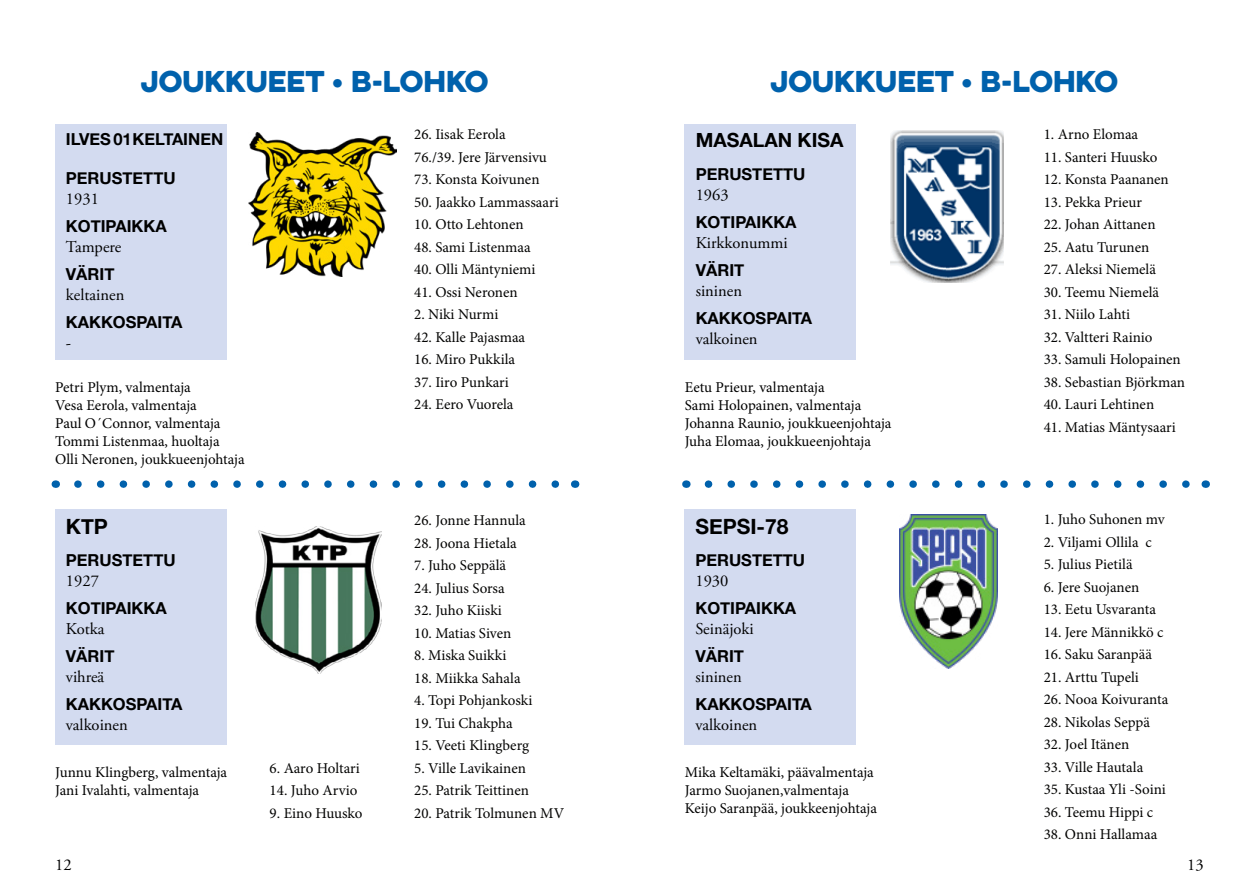
<style>
.page{position:relative;width:1259px;height:893px;background:#fff}
.page>*{position:absolute;margin:0;border:0;box-sizing:border-box;transform-origin:0 0}
.t1{font:27px "Eveleth Clean";color:#0061ac}
.t2{font:700 21px "Helvetica Neue";color:#000}
.t3{font:700 19.5px "Helvetica Neue";color:#000}
.t4{font:700 16.5px "Helvetica Neue";color:#000}
.t5{font:16.5px "Adobe Garamond Pro";color:#000}
.t6{font:15px/22.5px "Minion Pro";color:#030302}
.t7{font:15px/18px "Minion Pro";color:#000}
</style>
<div class="page">
<div style="left:55px;top:124px;width:171px;height:236px;background:#d3dbf0"></div>
<div style="left:55px;top:509px;width:171px;height:235px;background:#d3dbf0"></div>
<div style="left:685px;top:509px;width:171px;height:235px;background:#d3dbf0"></div>
<div style="left:685px;top:124px;width:171px;height:236px;background:#d3dbf0"></div>
<svg style="left:78px;top:480px;width:482px;height:8px"></svg>
<svg style="left:708px;top:480px;width:482px;height:8px"></svg>
<img style="left:255px;top:526px;width:127px;height:147px">
<img style="left:890px;top:130px;width:114px;height:153px">
<img style="left:899px;top:514px;width:98px;height:154px">
<img style="left:248px;top:133px;width:148px;height:144px">
<h1 class="t1" style="left:141px;top:60px;width:349px">JOUKKUEET • B-LOHKO</h1>
<h1 class="t1" style="left:770px;top:60px;width:349px">JOUKKUEET • B-LOHKO</h1>
<p class="t4" style="left:66px;top:128px;width:159px">ILVES01KELTAINEN</p>
<p class="t4" style="left:66px;top:168px;width:111px">PERUSTETTU</p>
<p class="t5" style="left:66px;top:189px;width:34px">1931</p>
<p class="t4" style="left:66px;top:216px;width:102px">KOTIPAIKKA</p>
<p class="t5" style="left:66px;top:237px;width:57px">Tampere</p>
<p class="t4" style="left:66px;top:264px;width:50px">VÄRIT</p>
<p class="t5" style="left:66px;top:285px;width:60px">keltainen</p>
<p class="t4" style="left:66px;top:312px;width:118px">KAKKOSPAITA</p>
<p class="t5" style="left:66px;top:333px;width:7px">-</p>
<p class="t7" style="left:55px;top:378px;width:191px">Petri Plym, valmentaja<br>Vesa Eerola, valmentaja<br>Paul O´Connor, valmentaja<br>Tommi Listenmaa, huoltaja<br>Olli Neronen, joukkueenjohtaja</p>
<p class="t6" style="left:414px;top:123px;width:134px">26. Iisak Eerola<br>76./39. Jere Järvensivu</p>
<p class="t6" style="left:414px;top:168px;width:127px">73. Konsta Koivunen</p>
<p class="t6" style="left:414px;top:191px;width:146px">50. Jaakko Lammassaari</p>
<p class="t6" style="left:414px;top:213px;width:111px">10. Otto Lehtonen</p>
<p class="t6" style="left:414px;top:236px;width:118px">48. Sami Listenmaa</p>
<p class="t6" style="left:414px;top:258px;width:123px">40. Olli Mäntyniemi</p>
<p class="t6" style="left:414px;top:281px;width:105px">41. Ossi Neronen</p>
<p class="t6" style="left:414px;top:303px;width:86px">2. Niki Nurmi</p>
<p class="t6" style="left:414px;top:326px;width:113px">42. Kalle Pajasmaa</p>
<p class="t6" style="left:414px;top:348px;width:103px">16. Miro Pukkila</p>
<p class="t6" style="left:414px;top:371px;width:96px">37. Iiro Punkari</p>
<p class="t6" style="left:414px;top:393px;width:101px">24. Eero Vuorela</p>
<h3 class="t3" style="left:696px;top:128px;width:149px">MASALAN KISA</h3>
<p class="t4" style="left:696px;top:164px;width:111px">PERUSTETTU</p>
<p class="t5" style="left:696px;top:185px;width:34px">1963</p>
<p class="t4" style="left:696px;top:212px;width:102px">KOTIPAIKKA</p>
<p class="t5" style="left:696px;top:233px;width:94px">Kirkkonummi</p>
<p class="t4" style="left:696px;top:260px;width:50px">VÄRIT</p>
<p class="t5" style="left:696px;top:281px;width:48px">sininen</p>
<p class="t4" style="left:696px;top:308px;width:118px">KAKKOSPAITA</p>
<p class="t5" style="left:696px;top:329px;width:63px">valkoinen</p>
<p class="t7" style="left:685px;top:378px;width:208px">Eetu Prieur, valmentaja<br>Sami Holopainen, valmentaja<br>Johanna Raunio, joukkueenjohtaja<br>Juha Elomaa, joukkueenjohtaja</p>
<p class="t6" style="left:414px;top:509px;width:113px">26. Jonne Hannula</p>
<p class="t6" style="left:414px;top:532px;width:104px">28. Joona Hietala</p>
<p class="t6" style="left:414px;top:554px;width:93px">7. Juho Seppälä</p>
<p class="t6" style="left:414px;top:577px;width:92px">24. Julius Sorsa</p>
<p class="t6" style="left:414px;top:599px;width:89px">32. Juho Kiiski</p>
<p class="t6" style="left:414px;top:622px;width:99px">10. Matias Siven</p>
<p class="t6" style="left:414px;top:644px;width:94px">8. Miska Suikki</p>
<p class="t6" style="left:414px;top:667px;width:108px">18. Miikka Sahala</p>
<p class="t6" style="left:414px;top:689px;width:120px">4. Topi Pohjankoski</p>
<p class="t6" style="left:414px;top:712px;width:100px">19. Tui Chakpha</p>
<p class="t6" style="left:414px;top:734px;width:116px">15. Veeti Klingberg</p>
<p class="t6" style="left:414px;top:757px;width:113px">5. Ville Lavikainen</p>
<p class="t6" style="left:414px;top:779px;width:116px">25. Patrik Teittinen</p>
<p class="t6" style="left:414px;top:802px;width:152px">20. Patrik Tolmunen MV</p>
<h2 class="t2" style="left:695px;top:513px;width:94px">SEPSI-78</h2>
<p class="t4" style="left:695px;top:550px;width:111px">PERUSTETTU</p>
<p class="t5" style="left:695px;top:571px;width:34px">1930</p>
<p class="t4" style="left:695px;top:598px;width:102px">KOTIPAIKKA</p>
<p class="t5" style="left:695px;top:619px;width:60px">Seinäjoki</p>
<p class="t4" style="left:695px;top:646px;width:50px">VÄRIT</p>
<p class="t5" style="left:695px;top:667px;width:48px">sininen</p>
<p class="t4" style="left:695px;top:694px;width:118px">KAKKOSPAITA</p>
<p class="t5" style="left:695px;top:715px;width:63px">valkoinen</p>
<h2 class="t2" style="left:66px;top:513px;width:43px">KTP</h2>
<p class="t4" style="left:66px;top:550px;width:111px">PERUSTETTU</p>
<p class="t5" style="left:66px;top:571px;width:34px">1927</p>
<p class="t4" style="left:66px;top:598px;width:102px">KOTIPAIKKA</p>
<p class="t5" style="left:66px;top:619px;width:40px">Kotka</p>
<p class="t4" style="left:66px;top:646px;width:50px">VÄRIT</p>
<p class="t5" style="left:66px;top:667px;width:40px">vihreä</p>
<p class="t4" style="left:66px;top:694px;width:118px">KAKKOSPAITA</p>
<p class="t5" style="left:66px;top:715px;width:63px">valkoinen</p>
<p class="t6" style="left:270px;top:757px;width:92px">6. Aaro Holtari</p>
<p class="t6" style="left:270px;top:779px;width:89px">14. Juho Arvio</p>
<p class="t6" style="left:270px;top:802px;width:94px">9. Eino Huusko</p>
<p class="t7" style="left:55px;top:763px;width:173px">Junnu Klingberg, valmentaja<br>Jani Ivalahti, valmentaja</p>
<p class="t7" style="left:685px;top:763px;width:194px">Mika Keltamäki, päävalmentaja<br>Jarmo Suojanen,valmentaja<br>Keijo Saranpää, joukkeenjohtaja</p>
<p class="t6" style="left:1043px;top:123px;width:96px">1. Arno Elomaa</p>
<p class="t6" style="left:1043px;top:146px;width:115px">11. Santeri Huusko</p>
<p class="t6" style="left:1043px;top:168px;width:127px">12. Konsta Paananen</p>
<p class="t6" style="left:1043px;top:191px;width:100px">13. Pekka Prieur</p>
<p class="t6" style="left:1043px;top:213px;width:113px">22. Johan Aittanen</p>
<p class="t6" style="left:1043px;top:236px;width:107px">25. Aatu Turunen</p>
<p class="t6" style="left:1043px;top:258px;width:114px">27. Aleksi Niemelä</p>
<p class="t6" style="left:1043px;top:281px;width:117px">30. Teemu Niemelä</p>
<p class="t6" style="left:1043px;top:303px;width:88px">31. Niilo Lahti</p>
<p class="t6" style="left:1043px;top:326px;width:110px">32. Valtteri Rainio</p>
<p class="t6" style="left:1043px;top:348px;width:139px">33. Samuli Holopainen</p>
<p class="t6" style="left:1043px;top:371px;width:143px">38. Sebastian Björkman</p>
<p class="t6" style="left:1043px;top:393px;width:112px">40. Lauri Lehtinen</p>
<p class="t6" style="left:1043px;top:416px;width:134px">41. Matias Mäntysaari</p>
<p class="t6" style="left:1043px;top:508px;width:122px">1. Juho Suhonen mv</p>
<p class="t6" style="left:1043px;top:531px;width:110px">2. Viljami Ollila c</p>
<p class="t6" style="left:1043px;top:553px;width:90px">5. Julius Pietilä</p>
<p class="t6" style="left:1043px;top:576px;width:97px">6. Jere Suojanen</p>
<p class="t6" style="left:1043px;top:598px;width:114px">13. Eetu Usvaranta</p>
<p class="t6" style="left:1043px;top:621px;width:121px">14. Jere Männikkö c</p>
<p class="t6" style="left:1043px;top:643px;width:110px">16. Saku Saranpää</p>
<p class="t6" style="left:1043px;top:666px;width:97px">21. Arttu Tupeli</p>
<p class="t6" style="left:1043px;top:688px;width:126px">26. Nooa Koivuranta</p>
<p class="t6" style="left:1043px;top:711px;width:108px">28. Nikolas Seppä</p>
<p class="t6" style="left:1043px;top:733px;width:87px">32. Joel Itänen</p>
<p class="t6" style="left:1043px;top:756px;width:101px">33. Ville Hautala</p>
<p class="t6" style="left:1043px;top:778px;width:124px">35. Kustaa Yli -Soini</p>
<p class="t6" style="left:1043px;top:801px;width:111px">36. Teemu Hippi c</p>
<p class="t6" style="left:1043px;top:823px;width:115px">38. Onni Hallamaa</p>
<p class="t5" style="left:55px;top:855px;width:18px">12</p>
<p class="t5" style="left:1187px;top:855px;width:18px">13</p>
</div>
